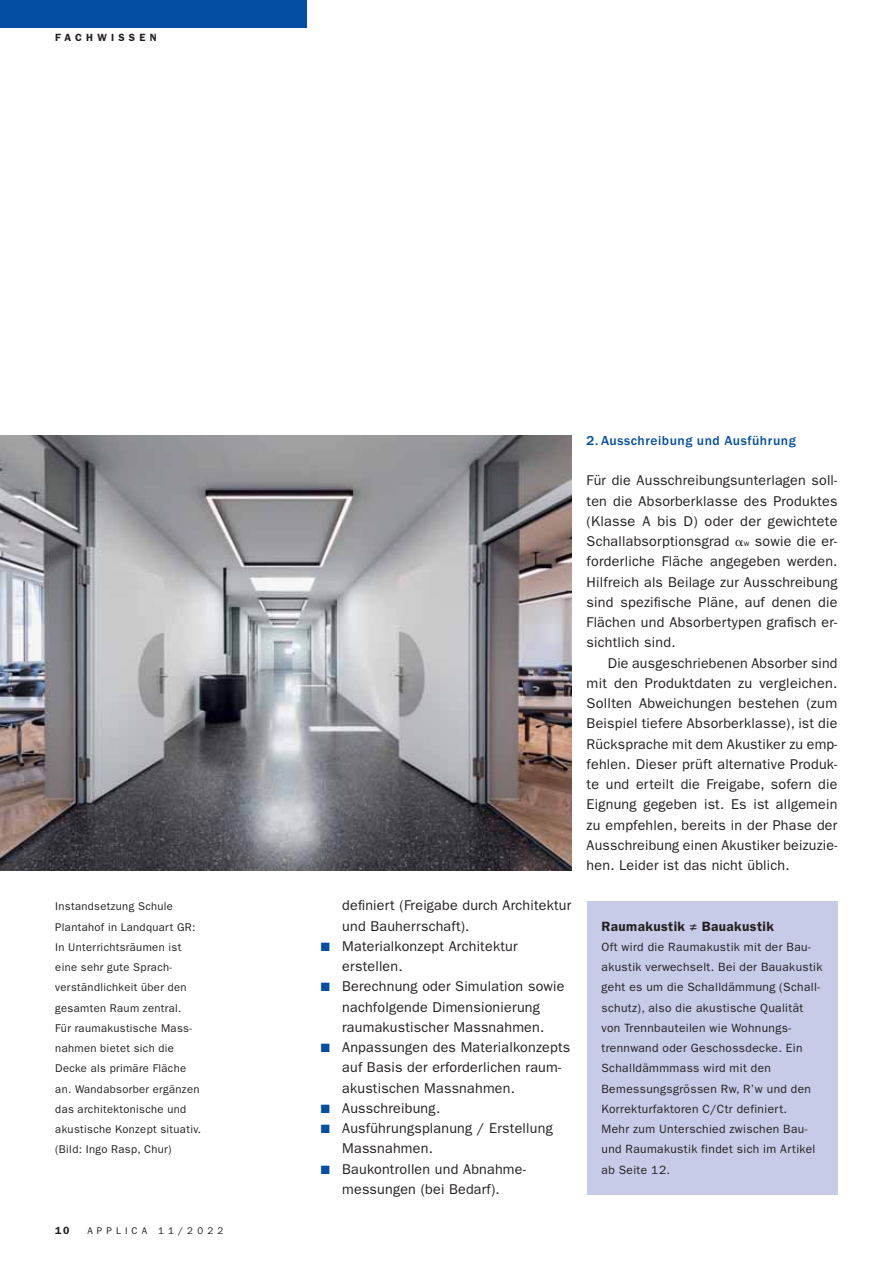
<style>
.page{position:relative;width:893px;height:1263px;background:#fff}
.page>*{position:absolute;margin:0;border:0;box-sizing:border-box;transform-origin:0 0}
.t1{font:14.25px/20.2px "ITC Franklin Gothic Std";letter-spacing:.015em;color:#231f20}
.t2{font:500 13.5px "ITC Franklin Gothic Std";letter-spacing:.04em;color:#034ea2}
.t3{font:600 13.5px "ITC Franklin Gothic Std";letter-spacing:.03em;color:#231f20}
.t4{font:12px/20.2px "ITC Franklin Gothic Std";letter-spacing:.03em;color:#231f20}
.t5{font:11.25px/20.2px "ITC Franklin Gothic Std";letter-spacing:.03em;color:#231f20}
.t6{font:600 10.5px "ITC Franklin Gothic Std";letter-spacing:.4em;color:#231f20}
.t7{font:9.75px "ITC Franklin Gothic Std";letter-spacing:.42em;color:#231f20}
.s1{color:#034ea2}
.s2{font-size:8.55px}
</style>
<div class="page">
<div style="left:0;top:0;width:306px;height:28px;background:#034ea2"></div>
<img style="left:0;top:436px;width:572px;height:434px">
<div style="left:587px;top:901px;width:250px;height:294px;background:#c7cbe7"></div>
<p class="t6" style="left:55px;top:34px;width:103px">FACHWISSEN</p>
<p class="t5" style="left:55px;top:897px;width:148px">Instandsetzung Schule<br>Plantahof in Landquart GR:<br>In Unterrichtsräumen ist eine sehr gute Sprach&shy;verständlichkeit über den gesamten Raum zentral.<br>Für raumakustische Mass&shy;nahmen bietet sich die<br>Deck e als primäre Fläche an. Wandabsorber ergänzen das architektonische und akustische Konzept situativ. (Bild: Ingo Rasp, Chur)</p>
<p class="t6" style="left:55px;top:1227px;width:16px">10</p>
<p class="t7" style="left:87px;top:1227px;width:138px">APPLICA 11/2022</p>
<p class="t1" style="left:342px;top:897px;width:231px">definiert (Freigabe durch Architektur und Bauherrschaft).</p>
<p class="t1" style="left:342px;top:937px;width:177px;text-indent:-21px"><span class="s1">■</span> Materialkonzept Architektur erstellen.</p>
<p class="t1" style="left:321px;top:977px;width:245px;text-align:center"><span class="s1">■</span> Berechnung oder Simulation sowie nachfolgende Dimensionierung raumakustischer Massnahmen.</p>
<p class="t1" style="left:342px;top:1038px;width:229px;text-indent:-21px"><span class="s1">■</span> Anpassungen des Materialkonzepts auf Basis der erforderlichen raum&shy;akustischen Massnahmen.</p>
<p class="t1" style="left:321px;top:1099px;width:121px"><span class="s1">■</span> Ausschreibung.</p>
<p class="t1" style="left:342px;top:1119px;width:212px;text-indent:-21px"><span class="s1">■</span> Ausführungsplanung / Erstellung<br>Massnahmen.</p>
<p class="t1" style="left:321px;top:1160px;width:206px;text-align:center"><span class="s1">■</span> Baukontrollen und Abnahme&shy;messungen (bei Bedarf).</p>
<p class="t2" style="left:587px;top:435px;width:211px">2. Ausschreibung und Ausführung</p>
<p class="t1" style="left:587px;top:471px;width:252px;text-align:justify">Für die Ausschreibungsunterlagen soll&shy;ten die Absorberklasse des Produktes (Klasse A bis D) oder der gewichtete Schallabsorptionsgrad <span class="s2">w</span> sowie die er&shy;forderliche Fläche angegeben werden.<br>Hilfreich als Beilage zur Ausschreibung sind spezifische Pläne, auf denen die Flächen und Absorbertypen grafisch er&shy;sichtlich sind.</p>
<p class="t1" style="left:587px;top:654px;width:252px;text-align:justify;text-indent:21px">Die ausgeschriebenen Absorber sind mit den Produktdaten zu vergleichen.<br>Sollten Abweichungen bestehen (zum Beispiel tiefere Absorberklasse), ist die Rücksprache mit dem Akustiker zu emp&shy;fehlen. Dieser prüft alternative Produk&shy;te und erteilt die Freigabe, sofern die Eignung gegeben ist. Es ist allgemein zu empfehlen, bereits in der Phase der Ausschreibung einen Akustiker beizuzie&shy;hen. Leider ist das nicht üblich.</p>
<p class="t3" style="left:601px;top:921px;width:174px">Raumakustik ≠ Bauakustik</p>
<p class="t4" style="left:601px;top:938px;width:223px">Oft wird die Raumakustik mit der Bau&shy;akustik verwechselt. Bei der Bau akustik geht es um die Schalldämmung (Schall&shy;schutz), also die akustische Qualität von Trennbauteilen wie Wohnungs&shy;trennwand oder Geschossdecke. Ein Schalldämmmass wird mit den Bemessungsgrössen Rw, R’w und den Korrekturfaktoren C/Ctr definiert.<br>Mehr zum Unterschied zwischen Bau&shy;und Raumakustik findet sich im Artikel ab Seite 12.</p>
</div>
